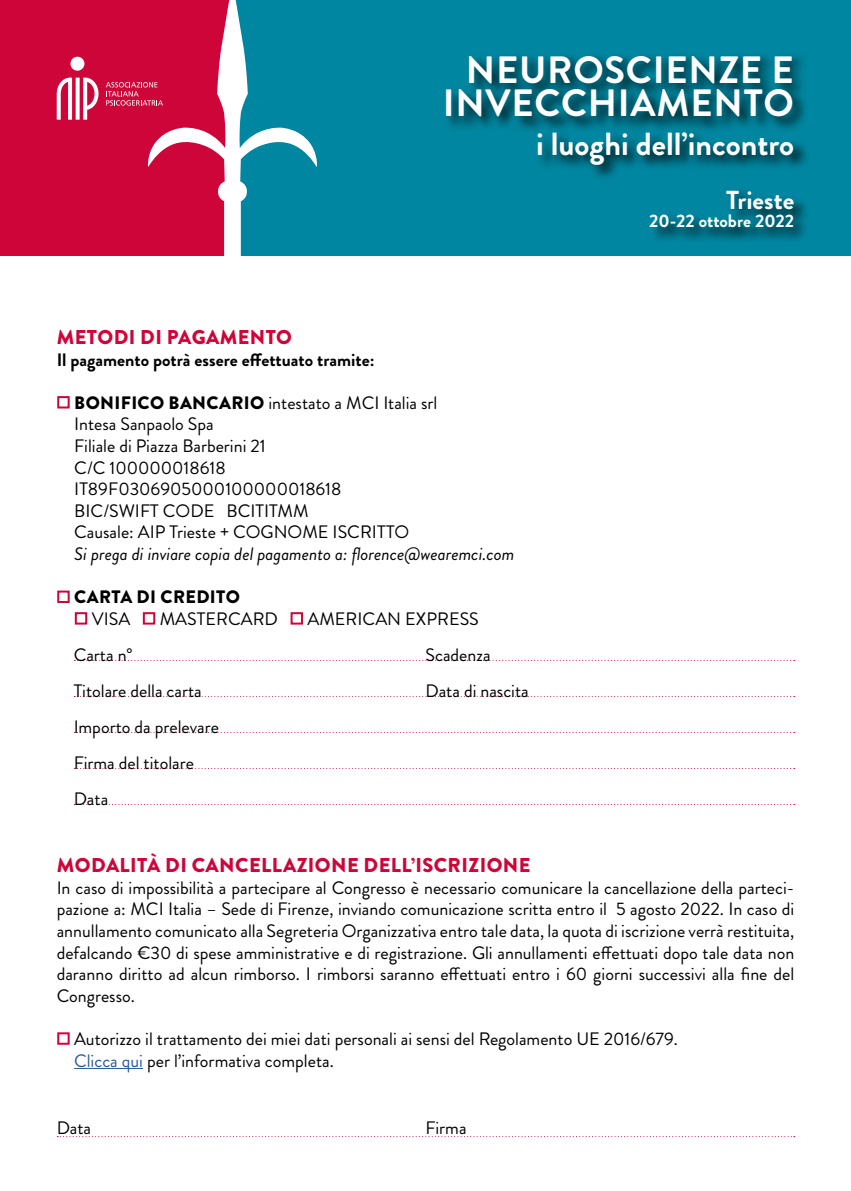
<style>
.page{position:relative;width:851px;height:1191px;background:#fff}
.page>*{position:absolute;margin:0;border:0;box-sizing:border-box;transform-origin:0 0}
.t1{font:700 38px/33px "Brandon Grotesque";letter-spacing:.02em;color:#fff;text-align:right}
.t2{font:700 32px "Brandon Grotesque";color:#fff}
.t3{font:700 26px "Brandon Grotesque";color:#fff}
.t4{font:900 20px "Brandon Grotesque";letter-spacing:.02em;color:#ce0538}
.t5{font:18px/21.6px "Brandon Grotesque";color:#000}
.t6{font:italic 18px "Brandon Grotesque";color:#000}
.t7{font:700 18px "Brandon Grotesque";color:#000}
.t8{font:700 18px "Brandon Grotesque";color:#fff}
.t9{font:900 18px "Brandon Grotesque";letter-spacing:.02em;color:#000}
.s1{color:#ce0538}
.s2{font-weight:900}
.s3{color:#275b9b}
</style>
<div class="page">
<div style="left:0;top:0;width:232px;height:255px;background:#ce0538"></div>
<div style="left:232px;top:0;width:618px;height:255px;background:#0086a0"></div>
<svg style="left:148px;top:0;width:169px;height:256px"></svg>
<div style="left:445px;top:54px;width:364px;height:188px;background:#000;opacity:.75"></div>
<div style="left:70px;top:57px;width:14px;height:14px;background:#fff;border-radius:50%"></div>
<svg style="left:57px;top:78px;width:41px;height:42px"></svg>
<svg style="left:106px;top:82px;width:57px;height:24px"></svg>
<svg style="left:74px;top:660px;width:720px;height:1px"></svg>
<svg style="left:74px;top:696px;width:720px;height:1px"></svg>
<svg style="left:74px;top:732px;width:720px;height:1px"></svg>
<svg style="left:74px;top:768px;width:720px;height:1px"></svg>
<svg style="left:74px;top:804px;width:720px;height:1px"></svg>
<hr style="left:74px;top:1068px;width:69px;height:1px;background:#275b9b">
<svg style="left:57px;top:1136px;width:737px;height:1px"></svg>
<h1 class="t1" style="left:442px;top:54px;width:352px">NEUROSCIENZE E<br>INVECCHIAMENTO</h1>
<h2 class="t2" style="left:536px;top:121px;width:260px">i luoghi dell’incontro</h2>
<h3 class="t3" style="left:726px;top:182px;width:70px">Trieste</h3>
<p class="t8" style="left:649px;top:208px;width:146px">20-22 ottobre 2022</p>
<p class="t4" style="left:57px;top:323px;width:237px">METODI DI PAGAMENTO</p>
<p class="t7" style="left:57px;top:347px;width:319px">Il pagamento potrà essere effettuato tramite:</p>
<p class="t5" style="left:74px;top:392px;width:364px;text-indent:-18px"><span class="s1">■</span> <span class="s2">BONIFICO BANCARIO</span> intestato a MCI Italia srl<br>Intesa Sanpaolo Spa<br>Filiale di Piazza Barberini 21<br>C/C 100000018618<br>IT89F0306905000100000018618<br>BIC/SWIFT CODE BCITITMM<br>Causale: AIP Trieste + COGNOME ISCRITTO</p>
<p class="t6" style="left:74px;top:541px;width:441px">Si prega di inviare copia del pagamento a: florence@wearemci.com</p>
<p class="t9" style="left:57px;top:584px;width:185px"><span class="s1">■</span> CARTA DI CREDITO</p>
<p class="t5" style="left:74px;top:601px;width:406px;line-height:36px"><span class="s1">■</span> VISA <span class="s1">■</span> MASTERCARD <span class="s1">■</span> AMERICAN EXPRESS<br>Carta n°</p>
<p class="t5" style="left:425px;top:644px;width:67px">Scadenza</p>
<p class="t5" style="left:74px;top:680px;width:130px">Titolare della carta</p>
<p class="t5" style="left:425px;top:680px;width:105px">Data di nascita</p>
<p class="t5" style="left:74px;top:709px;width:147px;line-height:36px">Importo da prelevare<br>Firma del titolare<br>Data</p>
<p class="t4" style="left:57px;top:851px;width:475px">MODALITÀ DI CANCELLAZIONE DELL’ISCRIZIONE</p>
<p class="t5" style="left:57px;top:877px;width:739px;text-align:justify">In caso di impossibilità a partecipare al Congresso è necessario comunicare la cancellazione della parteci&shy;pazione a: MCI Italia – Sede di Firenze, inviando comunicazione scritta entro il 5 agosto 2022. In caso di annullamento comunicato alla Segreteria Organizzativa entro tale data, la quota di iscrizione verrà restituita, defalcando €30 di spese amministrative e di registrazione. Gli annullamenti effettuati dopo tale data non daranno diritto ad alcun rimborso. I rimborsi saranno effettuati entro i 60 giorni successivi alla fine del Congresso.</p>
<p class="t5" style="left:74px;top:1028px;width:605px;text-indent:-17px"><span class="s1">■</span> Autorizzo il trattamento dei miei dati personali ai sensi del Regolamento UE 2016/679.<br><span class="s3">Clicca qui</span> per l’informativa completa.</p>
<p class="t5" style="left:57px;top:1117px;width:36px">Data</p>
<p class="t5" style="left:425px;top:1117px;width:43px">Firma</p>
</div>
